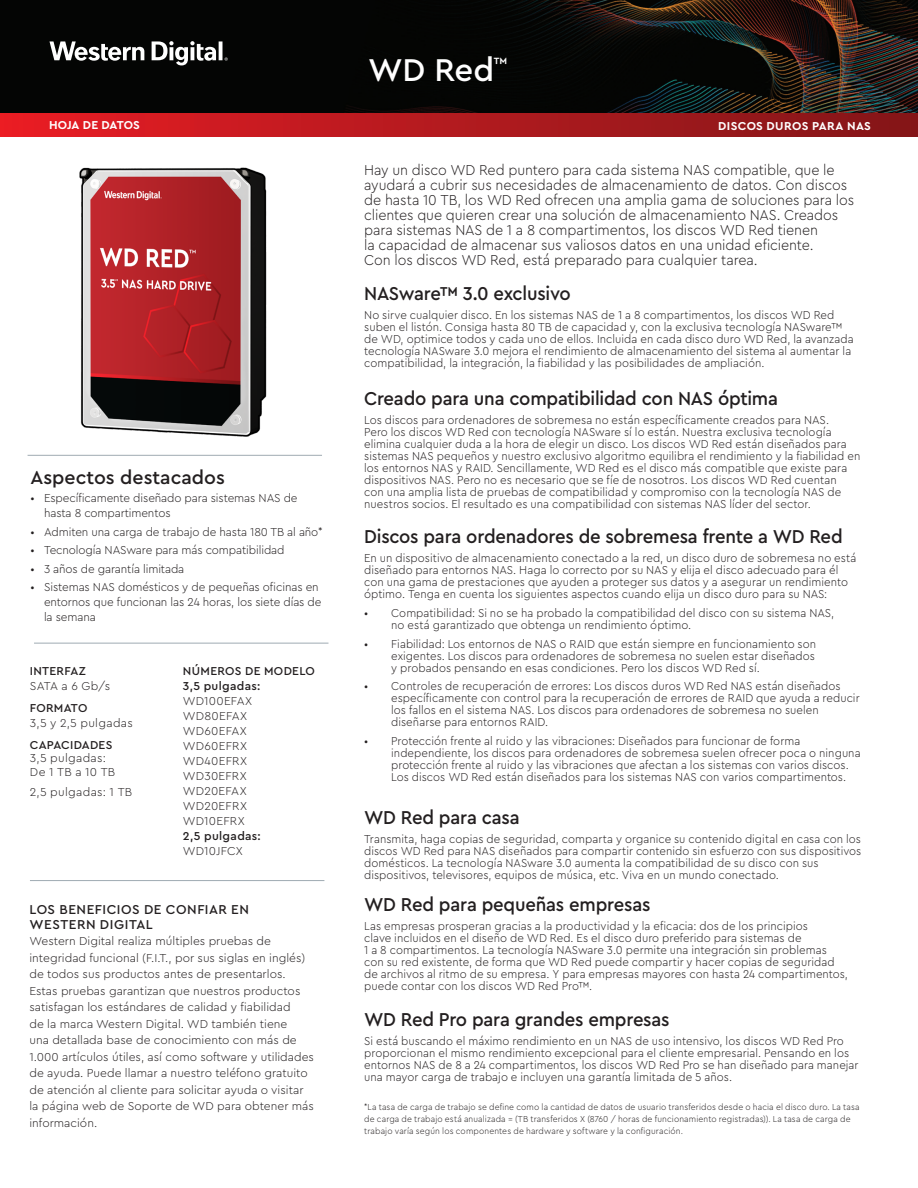
<style>
.page{position:relative;width:918px;height:1188px;background:#fff}
.page>*{position:absolute;margin:0;border:0;box-sizing:border-box;transform-origin:0 0}
.t1{font:500 33px "Cera PRO";color:#fff}
.t2{font:500 19.5px "Cera PRO";letter-spacing:-.01em;color:#231f20;scale:.95 1}
.t3{font:500 19.5px "Cera PRO";letter-spacing:-.01em;color:#231f20}
.t4{font:300 15px/15px "Cera PRO";letter-spacing:-.005em;color:#231f20;scale:.95 1}
.t5{font:500 13.95px "Cera PRO";color:#fff}
.t6{font:500 13.5px/15px "Cera PRO";letter-spacing:.035em;color:#231f20}
.t7{font:300 12px/12px "Cera PRO";color:#231f20;scale:.95 1}
.t8{font:300 12px/15px "Cera PRO";color:#231f20}
.t9{font:500 12px/15px "Cera PRO";letter-spacing:.025em;color:#231f20}
.t10{font:300 12px/13.5px "Cera PRO";letter-spacing:.025em;color:#231f20}
.t11{font:700 12px "Cera PRO";letter-spacing:.025em;color:#fff}
.t12{font:700 12px "Cera PRO";letter-spacing:-.005em;color:#fff}
.t13{font:300 9px/12px "Cera PRO";letter-spacing:.015em;color:#231f20;scale:.95 1}
</style>
<div class="page">
<img style="left:0;top:0;width:918px;height:114px">
<div style="left:0;top:114px;width:918px;height:23px;background:linear-gradient(to right,#e71d24,#811618)"></div>
<svg style="left:49px;top:41px;width:95px;height:20px"></svg>
<svg style="left:152px;top:41px;width:76px;height:24px"></svg>
<img style="left:79px;top:167px;width:188px;height:270px">
<hr style="left:30px;top:880px;width:294px;height:1px;background:#9faab2">
<hr style="left:34px;top:643px;width:294px;height:1px;background:#9faab2">
<hr style="left:28px;top:455px;width:294px;height:1px;background:#9faab2">
<h1 class="t1" style="left:368px;top:48px;width:127px">WD Red</h1>
<p class="t5" style="left:494px;top:53px;width:15px">™</p>
<p class="t12" style="left:49px;top:117px;width:92px">HOJA DE DATOS</p>
<p class="t11" style="left:718px;top:118px;width:154px">DISCOS DUROS PARA NAS</p>
<h2 class="t3" style="left:31px;top:465px;width:196px">Aspectos destacados</h2>
<p class="t8" style="left:44px;top:490px;width:255px;text-indent:-14px">• Específicamente diseñado para sistemas NAS de hasta 8 compartimentos</p>
<p class="t8" style="left:31px;top:524px;width:294px">• Admiten una carga de trabajo de hasta 180 TB al año*</p>
<p class="t8" style="left:31px;top:542px;width:256px">• Tecnología NASware para más compatibilidad</p>
<p class="t8" style="left:31px;top:561px;width:155px">• 3 años de garantía limitada</p>
<p class="t8" style="left:44px;top:579px;width:279px;text-indent:-14px">• Sistemas NAS domésticos y de pequeñas oficinas en entornos que funcionan las 24 horas, los siete días de la semana</p>
<p class="t9" style="left:30px;top:663px;width:58px">INTERFAZ</p>
<p class="t8" style="left:30px;top:678px;width:82px">SATA a 6 Gb/s</p>
<p class="t9" style="left:30px;top:700px;width:59px">FORMATO</p>
<p class="t10" style="left:30px;top:716px;width:104px">3,5 y 2,5 pulgadas</p>
<p class="t9" style="left:30px;top:737px;width:84px">CAPACIDADES</p>
<p class="t10" style="left:30px;top:751px;width:87px">3,5 pulgadas:<br>De 1 TB a 10 TB</p>
<p class="t10" style="left:30px;top:785px;width:104px">2,5 pulgadas: 1 TB</p>
<p class="t9" style="left:183px;top:663px;width:133px">NÚMEROS DE MODELO<br>3,5 pulgadas:</p>
<p class="t8" style="left:183px;top:693px;width:71px">WD100EFAX<br>WD80EFAX<br>WD60EFAX<br>WD60EFRX<br>WD40EFRX<br>WD30EFRX<br>WD20EFAX<br>WD20EFRX<br>WD10EFRX</p>
<p class="t9" style="left:183px;top:828px;width:79px">2,5 pulgadas:</p>
<p class="t8" style="left:183px;top:843px;width:61px">WD10JFCX</p>
<p class="t6" style="left:30px;top:901px;width:221px">LOS BENEFICIOS DE CONFIAR EN<br>WESTERN DIGITAL</p>
<p class="t8" style="left:29px;top:932px;width:286px;line-height:16.5px">Western Digital realiza múltiples pruebas de integridad funcional (F.I.T., por sus siglas en inglés) de todos sus productos antes de presentarlos.<br>Estas pruebas garantizan que nuestros productos satisfagan los estándares de calidad y fiabilidad<br>de la marca Western Digital. WD también tiene<br>una detallada base de conocimiento con más de 1.000 artículos útiles, así como software y utilidades de ayuda. Puede llamar a nuestro teléfono gratuito de atención al cliente para solicitar ayuda o visitar la página web de Soporte de WD para obtener más información.</p>
<p class="t4" style="left:364px;top:162px;width:517px">Hay un disco WD Red puntero para cada sistema NAS compatible, que le ayudará a cubrir sus necesidades de almacenamiento de datos. Con discos de hasta 10 TB, los WD Red ofrecen una amplia gama de soluciones para los clientes que quieren crear una solución de almacenamiento NAS. Creados para sistemas NAS de 1 a 8 compartimentos, los discos WD Red tienen<br>la capacidad de almacenar sus valiosos datos en una unidad eficiente.<br>Con los discos WD Red, está preparado para cualquier tarea.</p>
<h2 class="t2" style="left:364px;top:281px;width:219px">NASware™ 3.0 exclusivo</h2>
<p class="t7" style="left:364px;top:309px;width:517px">No sirve cualquier disco. En los sistemas NAS de 1 a 8 compartimentos, los discos WD Red suben el listón. Consiga hasta 80 TB de capacidad y, con la exclusiva tecnología NASware™ de WD, optimice todos y cada uno de ellos. Incluida en cada disco duro WD Red, la avanzada tecnología NASware 3.0 mejora el rendimiento de almacenamiento del sistema al aumentar la compatibilidad, la integración, la fiabilidad y las posibilidades de ampliación.</p>
<h2 class="t2" style="left:364px;top:386px;width:437px">Creado para una compatibilidad con NAS óptima</h2>
<p class="t7" style="left:364px;top:414px;width:524px">Los discos para ordenadores de sobremesa no están específicamente creados para NAS.<br>Pero los discos WD Red con tecnología NASware sí lo están. Nuestra exclusiva tecnología elimina cualquier duda a la hora de elegir un disco. Los discos WD Red están diseñados para sistemas NAS pequeños y nuestro exclusivo algoritmo equilibra el rendimiento y la fiabilidad en los entornos NAS y RAID. Sencillamente, WD Red es el disco más compatible que existe para dispositivos NAS. Pero no es necesario que se fíe de nosotros. Los discos WD Red cuentan<br>con una amplia lista de pruebas de compatibilidad y compromiso con la tecnología NAS de nuestros socios. El resultado es una compatibilidad con sistemas NAS líder del sector.</p>
<h2 class="t2" style="left:364px;top:524px;width:505px">Discos para ordenadores de sobremesa frente a WD Red</h2>
<p class="t7" style="left:364px;top:552px;width:520px">En un dispositivo de almacenamiento conectado a la red, un disco duro de sobremesa no está diseñado para entornos NAS. Haga lo correcto por su NAS y elija el disco adecuado para él con una gama de prestaciones que ayuden a proteger sus datos y a asegurar un rendimiento óptimo. Tenga en cuenta los siguientes aspectos cuando elija un disco duro para su NAS:</p>
<p class="t7" style="left:391px;top:606px;width:468px;text-indent:-27px">• Compatibilidad: Si no se ha probado la compatibilidad del disco con su sistema NAS, no está garantizado que obtenga un rendimiento óptimo.</p>
<p class="t7" style="left:391px;top:637px;width:449px;text-align:justify;text-indent:-27px">• Fiabilidad: Los entornos de NAS o RAID que están siempre en funcionamiento son exigentes. Los discos para ordenadores de sobremesa no suelen estar diseñados y probados pensando en esas condiciones. Pero los discos WD Red sí.</p>
<p class="t7" style="left:391px;top:680px;width:495px;text-indent:-27px">• Controles de recuperación de errores: Los discos duros WD Red NAS están diseñados específicamente con control para la recuperación de errores de RAID que ayuda a reducir los fallos en el sistema NAS. Los discos para ordenadores de sobremesa no suelen diseñarse para entornos RAID.</p>
<p class="t7" style="left:391px;top:735px;width:496px;text-indent:-27px">• Protección frente al ruido y las vibraciones: Diseñados para funcionar de forma independiente, los discos para ordenadores de sobremesa suelen ofrecer poca o ninguna protección frente al ruido y las vibraciones que afectan a los sistemas con varios discos.<br>Los discos WD Red están diseñados para los sistemas NAS con varios compartimentos.</p>
<h2 class="t2" style="left:364px;top:804px;width:165px">WD Red para casa</h2>
<p class="t7" style="left:364px;top:832px;width:525px">Transmita, haga copias de seguridad, comparta y organice su contenido digital en casa con los discos WD Red para NAS diseñados para compartir contenido sin esfuerzo con sus dispositivos domésticos. La tecnología NASware 3.0 aumenta la compatibilidad de su disco con sus dispositivos, televisores, equipos de música, etc. Viva en un mundo conectado.</p>
<h2 class="t2" style="left:364px;top:891px;width:303px">WD Red para pequeñas empresas</h2>
<p class="t7" style="left:364px;top:919px;width:511px">Las empresas prosperan gracias a la productividad y la eficacia: dos de los principios<br>clave incluidos en el diseño de WD Red. Es el disco duro preferido para sistemas de<br>1 a 8 compartimentos. La tecnología NASware 3.0 permite una integración sin problemas con su red existente, de forma que WD Red puede compartir y hacer copias de seguridad de archivos al ritmo de su empresa. Y para empresas mayores con hasta 24 compartimentos, puede contar con los discos WD Red Pro™.</p>
<h2 class="t2" style="left:364px;top:1007px;width:323px">WD Red Pro para grandes empresas</h2>
<p class="t7" style="left:364px;top:1035px;width:522px">Si está buscando el máximo rendimiento en un NAS de uso intensivo, los discos WD Red Pro proporcionan el mismo rendimiento excepcional para el cliente empresarial. Pensando en los entornos NAS de 8 a 24 compartimentos, los discos WD Red Pro se han diseñado para manejar una mayor carga de trabajo e incluyen una garantía limitada de 5 años.</p>
<p class="t13" style="left:364px;top:1101px;width:523px">*La tasa de carga de trabajo se define como la cantidad de datos de usuario transferidos desde o hacia el disco duro. La tasa de carga de trabajo está anualizada = (TB transferidos X (8760 / horas de funcionamiento registradas)). La tasa de carga de trabajo varía según los componentes de hardware y software y la configuración.</p>
</div>
